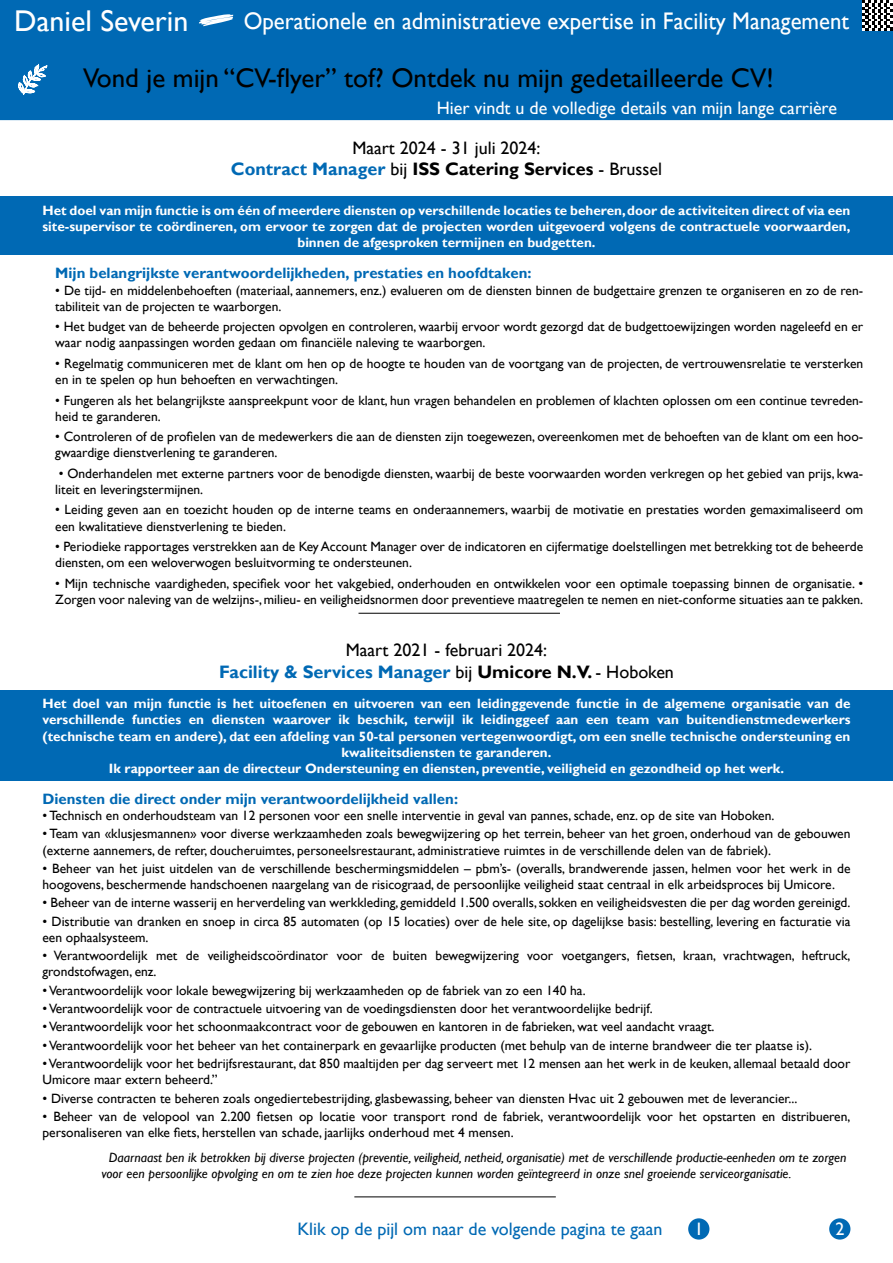
<style>
.page{position:relative;width:893px;height:1263px;background:#fff}
.page>*{position:absolute;margin:0;border:0;box-sizing:border-box;transform-origin:0 0}
.t1{font:30px "Gill Sans";color:#fff}
.t2{font:27px "Gill Sans";color:#000}
.t3{font:24px "Gill Sans";color:#fff;scale:.95 1}
.t4{font:18px/21.6px "Gill Sans";color:#000;text-align:center}
.t5{font:18px "Gill Sans";color:#fff}
.t6{font:18px "Gill Sans";color:#0069b4}
.t7{font:700 15px "Gill Sans";color:#0069b4}
.t8{font:13.5px/16.2px "Gill Sans";color:#000}
.t9{font:700 13.5px/16.2px "Gill Sans";color:#fff;text-align:center}
.t10{font:italic 13.5px/16.2px "Gill Sans";color:#000}
.s1{font-weight:700;color:#0069b4}
.s2{font-weight:700}
</style>
<div class="page">
<div style="left:0;top:197px;width:893px;height:58px;background:#0069b4"></div>
<hr style="left:358px;top:613px;width:202px;height:1px;background:#000">
<div style="left:0;top:690px;width:893px;height:91px;background:#0069b4"></div>
<hr style="left:354px;top:1196px;width:202px;height:1px;background:#000">
<div style="left:1px;top:1px;width:891px;height:118px;background:#0069b4"></div>
<div style="left:0;top:0;width:893px;height:120px;border:2px solid #0069b4"></div>
<svg style="left:18px;top:64px;width:29px;height:31px"></svg>
<svg style="left:862px;top:0;width:31px;height:31px"></svg>
<svg style="left:199px;top:14px;width:35px;height:12px"></svg>
<div style="left:688px;top:1218px;width:21px;height:21px;background:#0069b4;border-radius:50%"></div>
<div style="left:829px;top:1218px;width:21px;height:21px;background:#0069b4;border-radius:50%"></div>
<h1 class="t1" style="left:14px;top:3px;width:176px">Daniel Severin</h1>
<h3 class="t3" style="left:244px;top:7px;width:639px">Operationele en administratieve expertise in Facility Management</h3>
<h2 class="t2" style="left:83px;top:62px;width:692px">Vond je mijn “CV-flyer” tof? Ontdek nu mijn gedetailleerde CV!</h2>
<h3 class="t5" style="left:437px;top:98px;width:402px">Hier vindt u de volledige details van mijn lange carrière</h3>
<h3 class="t5" style="left:396px;top:98px;width:485px">Vous retrouverez le détail complet de mon parcours professionnel</h3>
<h3 class="t4" style="left:231px;top:137px;width:433px">Maart 2024 - 31 juli 2024:<br><span class="s1">Contract Manager</span> bij <span class="s2">ISS Catering Services</span> - Brussel</h3>
<p class="t9" style="left:43px;top:202px;width:809px">Het doel van mijn functie is om één of meerdere diensten op verschillende locaties te beheren, door de activiteiten direct of via een site-supervisor te coördineren, om ervoor te zorgen dat de projecten worden uitgevoerd volgens de contractuele voorwaarden, binnen de afgesproken termijnen en budgetten.</p>
<p class="t7" style="left:55px;top:264px;width:478px">Mijn belangrijkste verantwoordelijkheden, prestaties en hoofdtaken:</p>
<p class="t8" style="left:55px;top:282px;width:809px">• De tijd- en middelenbehoeften (materiaal, aannemers, enz.) evalueren om de diensten binnen de budgettaire grenzen te organiseren en zo de ren&shy;tabiliteit van de projecten te waarborgen.</p>
<p class="t8" style="left:55px;top:319px;width:809px">• Het budget van de beheerde projecten opvolgen en controleren, waarbij ervoor wordt gezorgd dat de budgettoewijzingen worden nageleefd en er waar nodig aanpassingen worden gedaan om financiële naleving te waarborgen.</p>
<p class="t8" style="left:55px;top:355px;width:809px">• Regelmatig communiceren met de klant om hen op de hoogte te houden van de voortgang van de projecten, de vertrouwensrelatie te versterken en in te spelen op hun behoeften en verwachtingen.</p>
<p class="t8" style="left:55px;top:392px;width:809px">• Fungeren als het belangrijkste aanspreekpunt voor de klant, hun vragen behandelen en problemen of klachten oplossen om een continue tevreden&shy;heid te garanderen.</p>
<p class="t8" style="left:55px;top:429px;width:809px">• Controleren of de profielen van de medewerkers die aan de diensten zijn toegewezen, overeenkomen met de behoeften van de klant om een hoo&shy;gwaardige dienstverlening te garanderen.</p>
<p class="t8" style="left:55px;top:465px;width:809px">• Onderhandelen met externe partners voor de benodigde diensten, waarbij de beste voorwaarden worden verkregen op het gebied van prijs, kwa&shy;liteit en leveringstermijnen.</p>
<p class="t8" style="left:55px;top:502px;width:809px">• Leiding geven aan en toezicht houden op de interne teams en onderaannemers, waarbij de motivatie en prestaties worden gemaximaliseerd om een kwalitatieve dienstverlening te bieden.</p>
<p class="t8" style="left:55px;top:539px;width:809px">• Periodieke rapportages verstrekken aan de Key Account Manager over de indicatoren en cijfermatige doelstellingen met betrekking tot de beheerde diensten, om een weloverwogen besluitvorming te ondersteunen.</p>
<p class="t8" style="left:55px;top:575px;width:809px">• Mijn technische vaardigheden, specifiek voor het vakgebied, onderhouden en ontwikkelen voor een optimale toepassing binnen de organisatie. •<br>Zorgen voor naleving van de welzijns-, milieu- en veiligheidsnormen door preventieve maatregelen te nemen en niet-conforme situaties aan te pakken.</p>
<h3 class="t4" style="left:219px;top:639px;width:456px">Maart 2021 - februari 2024:<br><span class="s1">Facility &amp; Services Manager</span> bij <span class="s2">Umicore N.V.</span> - Hoboken</h3>
<p class="t9" style="left:43px;top:696px;width:809px">Het doel van mijn functie is het uitoefenen en uitvoeren van een leidinggevende functie in de algemene organisatie van de verschillende functies en diensten waarover ik beschik, terwijl ik leidinggeef aan een team van buitendienstmedewerkers (technische team en andere), dat een afdeling van 50-tal personen vertegenwoordigt, om een snelle technische ondersteuning en kwaliteitsdiensten te garanderen.<br>Ik rapporteer aan de directeur Ondersteuning en diensten, preventie, veiligheid en gezondheid op het werk.</p>
<p class="t7" style="left:43px;top:790px;width:417px">Diensten die direct onder mijn verantwoordelijkheid vallen:</p>
<p class="t8" style="left:43px;top:808px;width:733px">• Technisch en onderhoudsteam van 12 personen voor een snelle interventie in geval van pannes, schade, enz. op de site van Hoboken.</p>
<p class="t8" style="left:43px;top:826px;width:809px">• Team van «klusjesmannen» voor diverse werkzaamheden zoals bewegwijzering op het terrein, beheer van het groen, onderhoud van de gebouwen (externe aannemers, de refter, doucheruimtes, personeelsrestaurant, administratieve ruimtes in de verschillende delen van de fabriek).</p>
<p class="t8" style="left:43px;top:860px;width:809px">• Beheer van het juist uitdelen van de verschillende beschermingsmiddelen – pbm’s- (overalls, brandwerende jassen, helmen voor het werk in de hoogovens, beschermende handschoenen naargelang van de risicograad, de persoonlijke veiligheid staat centraal in elk arbeidsproces bij Umicore.</p>
<p class="t8" style="left:43px;top:895px;width:809px">• Beheer van de interne wasserij en herverdeling van werkkleding, gemiddeld 1.500 overalls, sokken en veiligheidsvesten die per dag worden gereinigd.</p>
<p class="t8" style="left:43px;top:913px;width:809px">• Distributie van dranken en snoep in circa 85 automaten (op 15 locaties) over de hele site, op dagelijkse basis: bestelling, levering en facturatie via een ophaalsysteem.</p>
<p class="t8" style="left:43px;top:948px;width:809px">• Verantwoordelijk met de veiligheidscoördinator voor de buiten bewegwijzering voor voetgangers, fietsen, kraan, vrachtwagen, heftruck, grondstofwagen, enz.</p>
<p class="t8" style="left:43px;top:982px;width:545px">• Verantwoordelijk voor lokale bewegwijzering bij werkzaamheden op de fabriek van zo een 140 ha.</p>
<p class="t8" style="left:43px;top:1001px;width:612px">• Verantwoordelijk voor de contractuele uitvoering van de voedingsdiensten door het verantwoordelijke bedrijf.</p>
<p class="t8" style="left:43px;top:1019px;width:673px">• Verantwoordelijk voor het schoonmaakcontract voor de gebouwen en kantoren in de fabrieken, wat veel aandacht vraagt.</p>
<p class="t8" style="left:43px;top:1037px;width:771px">• Verantwoordelijk voor het beheer van het containerpark en gevaarlijke producten (met behulp van de interne brandweer die ter plaatse is).</p>
<p class="t8" style="left:43px;top:1056px;width:809px">• Verantwoordelijk voor het bedrijfsrestaurant, dat 850 maaltijden per dag serveert met 12 mensen aan het werk in de keuken, allemaal betaald door<br>Umicore maar extern beheerd.”</p>
<p class="t8" style="left:43px;top:1090px;width:756px">• Diverse contracten te beheren zoals ongediertebestrijding, glasbewassing, beheer van diensten Hvac uit 2 gebouwen met de leverancier...</p>
<p class="t8" style="left:43px;top:1108px;width:809px">• Beheer van de velopool van 2.200 fietsen op locatie voor transport rond de fabriek, verantwoordelijk voor het opstarten en distribueren, personaliseren van elke fiets, herstellen van schade, jaarlijks onderhoud met 4 mensen.</p>
<p class="t10" style="left:101px;top:1149px;width:746px;text-indent:7px">Daarnaast ben ik betrokken bij diverse projecten (preventie, veiligheid, netheid, organisatie) met de verschillende productie-eenheden om te zorgen voor een persoonlijke opvolging en om te zien hoe deze projecten kunnen worden geïntegreerd in onze snel groeiende serviceorganisatie.</p>
<h3 class="t6" style="left:297px;top:1219px;width:367px">Klik op de pijl om naar de volgende pagina te gaan</h3>
<h3 class="t5" style="left:694px;top:1219px;width:10px">1</h3>
<h3 class="t5" style="left:835px;top:1219px;width:10px">2</h3>
</div>
